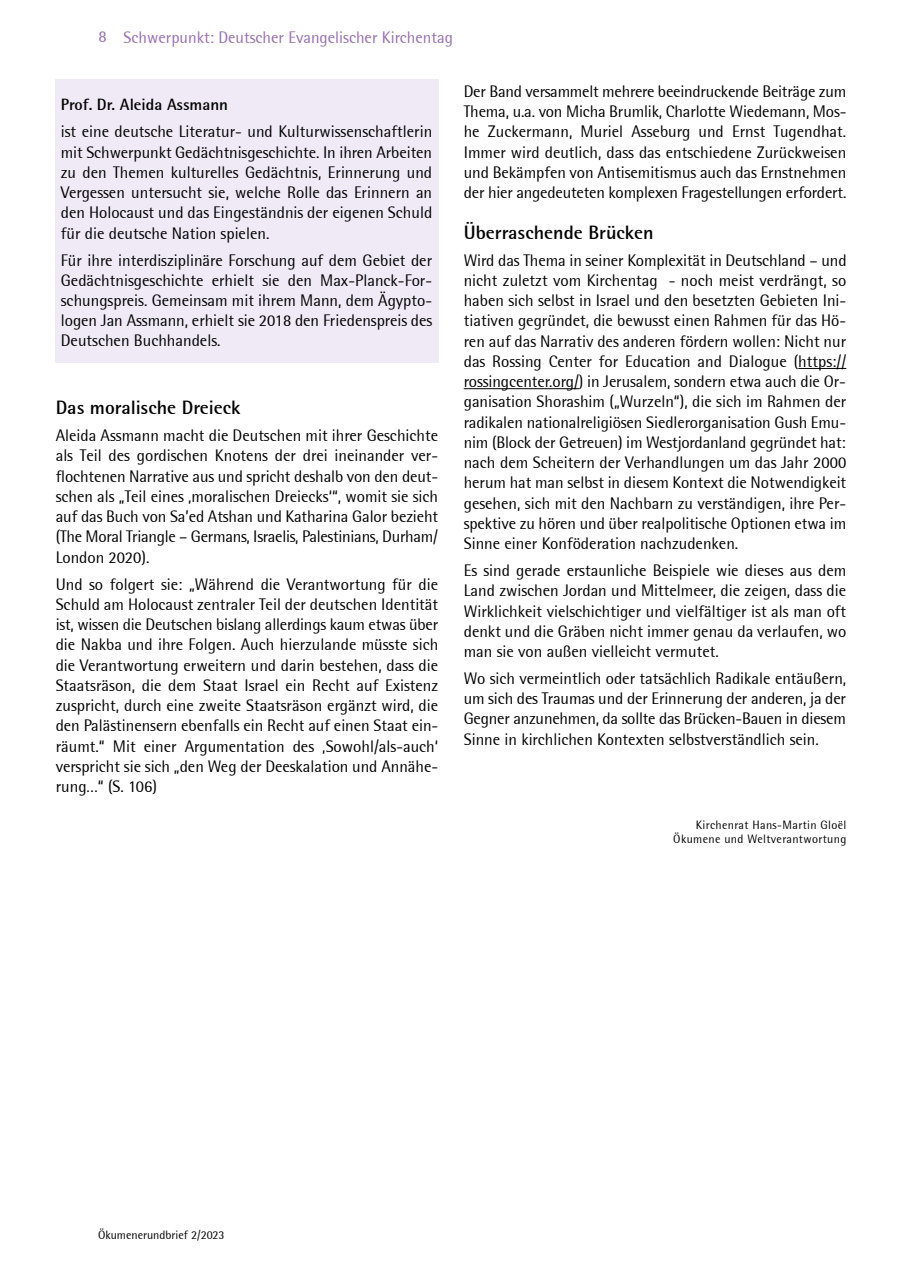
<style>
.page{position:relative;width:902px;height:1272px;background:#fff}
.page>*{position:absolute;margin:0;border:0;box-sizing:border-box;transform-origin:0 0}
.t1{font:700 19.5px "Rotis Semi Sans 55";color:#000}
.t2{font:16.5px/20.2px "Rotis Semi Sans";color:#000;text-align:justify}
.t3{font:16.5px "Rotis Semi Sans";color:#966ead}
.t4{font:700 16.5px "Rotis Semi Sans 55";color:#000}
.t5{font:12px/14.4px "Rotis Semi Sans";letter-spacing:.03em;color:#000;text-align:right}
.t6{font:12px "Rotis Semi Sans";color:#000}
</style>
<div class="page">
<hr style="left:798px;top:368px;width:48px;height:1px;background:#000">
<hr style="left:464px;top:388px;width:115px;height:1px;background:#000">
<div style="left:55px;top:79px;width:383px;height:283px;background:#efeaf6"></div>
<p class="t3" style="left:99px;top:27px;width:10px">8</p>
<p class="t3" style="left:124px;top:27px;width:331px">Schwerpunkt: Deutscher Evangelischer Kirchentag</p>
<p class="t4" style="left:61px;top:95px;width:169px">Prof. Dr. Aleida Assmann</p>
<p class="t2" style="left:61px;top:121px;width:373px">ist eine deutsche Literatur- und Kulturwissenschaftlerin mit Schwerpunkt Gedächtnisgeschichte. In ihren Arbeiten zu den Themen kulturelles Gedächtnis, Erinnerung und Vergessen untersucht sie, welche Rolle das Erinnern an den Holocaust und das Eingeständnis der eigenen Schuld für die deutsche Nation spielen.</p>
<p class="t2" style="left:61px;top:250px;width:373px">Für ihre interdisziplinäre Forschung auf dem Gebiet der Gedächtnisgeschichte erhielt sie den Max-Planck-For&shy;schungspreis. Gemeinsam mit ihrem Mann, dem Ägypto&shy;logen Jan Assmann, erhielt sie 2018 den Friedenspreis des Deutschen Buchhandels.</p>
<p class="t1" style="left:56px;top:395px;width:186px">Das moralische Dreieck</p>
<p class="t2" style="left:56px;top:425px;width:384px">Aleida Assmann macht die Deutschen mit ihrer Geschichte als Teil des gordischen Knotens der drei ineinander ver&shy;flochtenen Narrative aus und spricht deshalb von den deut&shy;schen als „Teil eines ‚moralischen Dreiecks‘“, womit sie sich auf das Buch von Sa’ed Atshan und Katharina Galor bezieht (The Moral Triangle – Germans, Israelis, Palestinians, Durham/ London 2020).</p>
<p class="t2" style="left:56px;top:574px;width:384px">Und so folgert sie: „Während die Verantwortung für die Schuld am Holocaust zentraler Teil der deutschen Identität ist, wissen die Deutschen bislang allerdings kaum etwas über die Nakba und ihre Folgen. Auch hierzulande müsste sich die Verantwortung erweitern und darin bestehen, dass die Staatsräson, die dem Staat Israel ein Recht auf Existenz zuspricht, durch eine zweite Staatsräson ergänzt wird, die den Palästinensern ebenfalls ein Recht auf einen Staat ein&shy;räumt.“ Mit einer Argumentation des ‚Sowohl/als-auch‘ verspricht sie sich „den Weg der Deeskalation und Annähe&shy;rung…“ (S. 106)</p>
<p class="t2" style="left:464px;top:81px;width:384px">Der Band versammelt mehrere beeindruckende Beiträge zum Thema, u.a. von Micha Brumlik, Charlotte Wiedemann, Mos&shy;he Zuckermann, Muriel Asseburg und Ernst Tugendhat.<br>Immer wird deutlich, dass das entschiedene Zurückweisen und Bekämpfen von Antisemitismus auch das Ernstnehmen der hier angedeuteten komplexen Fragestellungen erfordert.</p>
<p class="t1" style="left:464px;top:221px;width:192px">Überraschende Brücken</p>
<p class="t2" style="left:464px;top:250px;width:384px">Wird das Thema in seiner Komplexität in Deutschland – und nicht zuletzt vom Kirchentag - noch meist verdrängt, so haben sich selbst in Israel und den besetzten Gebieten Ini&shy;tiativen gegründet, die bewusst einen Rahmen für das Hö&shy;ren auf das Narrativ des anderen fördern wollen: Nicht nur das Rossing Center for Education and Dialogue (https:// rossingcenter.org/) in Jerusalem, sondern etwa auch die Or&shy;ganisation Shorashim („Wurzeln“), die sich im Rahmen der radikalen nationalreligiösen Siedlerorganisation Gush Emu&shy;nim (Block der Getreuen) im Westjordanland gegründet hat: nach dem Scheitern der Verhandlungen um das Jahr 2000 herum hat man selbst in diesem Kontext die Notwendigkeit gesehen, sich mit den Nachbarn zu verständigen, ihre Per&shy;spektive zu hören und über realpolitische Optionen etwa im Sinne einer Konföderation nachzudenken.</p>
<p class="t2" style="left:464px;top:560px;width:384px">Es sind gerade erstaunliche Beispiele wie dieses aus dem Land zwischen Jordan und Mittelmeer, die zeigen, dass die Wirklichkeit vielschichtiger und vielfältiger ist als man oft denkt und die Gräben nicht immer genau da verlaufen, wo man sie von außen vielleicht vermutet.</p>
<p class="t2" style="left:464px;top:668px;width:384px">Wo sich vermeintlich oder tatsächlich Radikale entäußern, um sich des Traumas und der Erinnerung der anderen, ja der Gegner anzunehmen, da sollte das Brücken-Bauen in diesem Sinne in kirchlichen Kontexten selbstverständlich sein.</p>
<p class="t5" style="left:673px;top:817px;width:175px">Kirchenrat Hans-Martin Gloël<br>Ökumene und Weltverantwortung</p>
<p class="t6" style="left:98px;top:1227px;width:128px">Ökumenerundbrief 2/2023</p>
</div>
